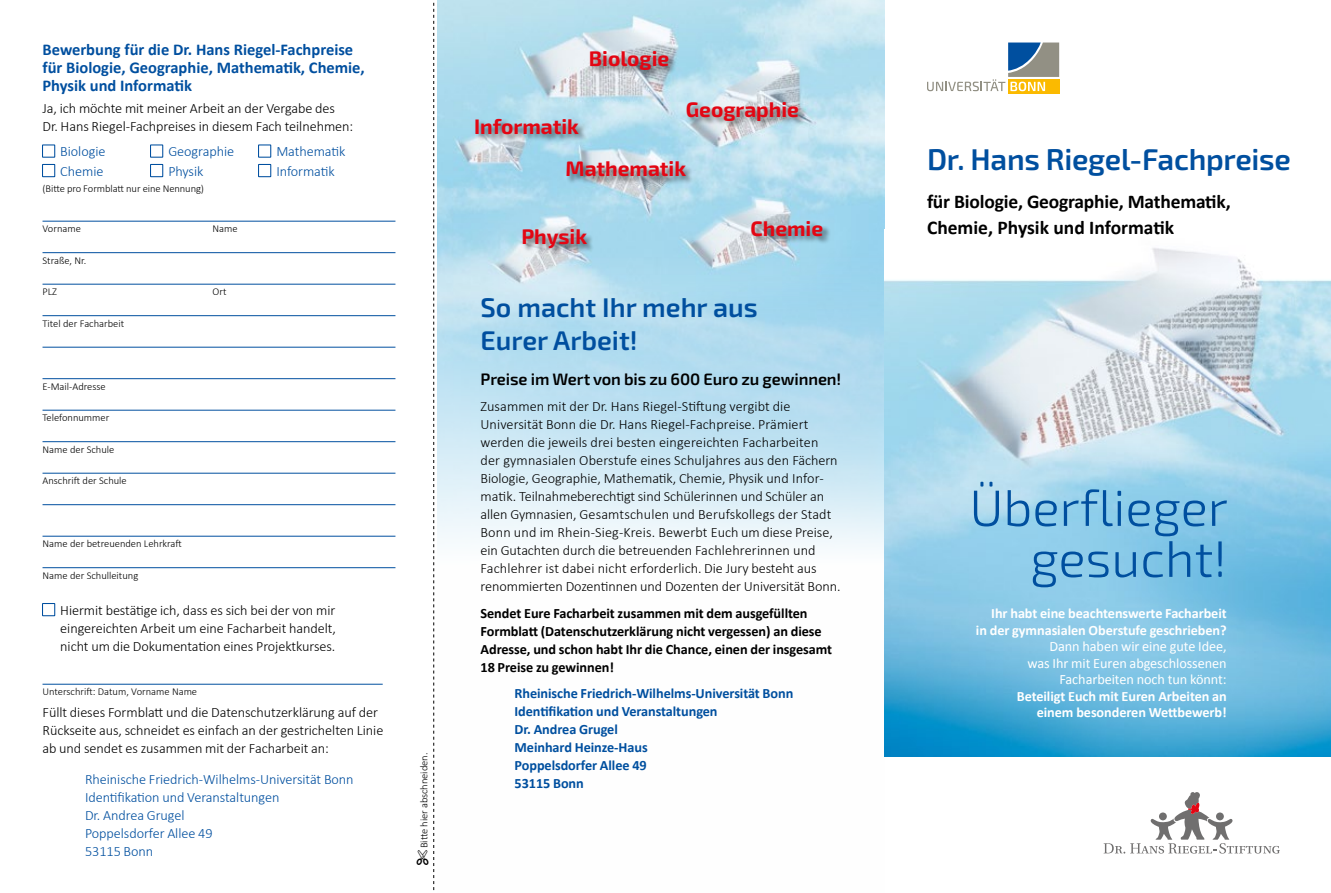
<style>
.page{position:relative;width:1331px;height:893px;background:#fff}
.page>*{position:absolute;margin:0;border:0;box-sizing:border-box;transform-origin:0 0}
.t1{font:300 51px/51px "Exo 2";color:#004f9f;text-align:right}
.t2{font:600 30px "Exo 2";letter-spacing:-.01em;color:#004f9f}
.t3{font:600 27px/33px "Exo 2";color:#004f9f}
.t4{font:700 21px "Exo 2";color:#e30613}
.t5{font:700 19.5px/25.5px "Calibri";letter-spacing:-.01em;color:#000}
.t6{font:700 16.5px/18px "Calibri";color:#004f9f}
.t7{font:600 16.5px "Exo 2";letter-spacing:-.005em;color:#000}
.t8{font:300 14.25px/18px "Calibri";letter-spacing:-.005em;color:#000}
.t9{font:300 14.25px/18px "Calibri";letter-spacing:-.005em;color:#004f9f}
.t10{font:700 14.25px/18px "Calibri";letter-spacing:-.005em;color:#000}
.t11{font:700 14.25px/18px "Calibri";letter-spacing:-.005em;color:#004f9f}
.t12{font:700 14.25px/16.5px "Calibri";letter-spacing:-.005em;color:#fff;text-align:right}
.t13{font:14.25px/16.5px "Calibri";letter-spacing:-.005em;color:#fff;text-align:right}
.t14{font:300 10.5px "Calibri";color:#000}
</style>
<div class="page">
<img style="left:438px;top:0;width:446px;height:549px">
<div style="left:590px;top:50px;width:87px;height:28px;background:#000;opacity:.5"></div>
<div style="left:686px;top:101px;width:121px;height:28px;background:#000;opacity:.5"></div>
<div style="left:566px;top:161px;width:128px;height:24px;background:#000;opacity:.5"></div>
<div style="left:751px;top:220px;width:80px;height:25px;background:#000;opacity:.5"></div>
<div style="left:523px;top:229px;width:72px;height:28px;background:#000;opacity:.5"></div>
<div style="left:476px;top:118px;width:111px;height:25px;background:#000;opacity:.5"></div>
<img style="left:884px;top:248px;width:447px;height:509px">
<svg style="left:1103px;top:792px;width:177px;height:62px"></svg>
<hr style="left:43px;top:221px;width:352px;height:1px;background:#004f9f">
<hr style="left:43px;top:252px;width:352px;height:1px;background:#004f9f">
<hr style="left:43px;top:284px;width:352px;height:1px;background:#004f9f">
<hr style="left:43px;top:315px;width:352px;height:1px;background:#004f9f">
<hr style="left:43px;top:347px;width:352px;height:1px;background:#004f9f">
<hr style="left:43px;top:378px;width:352px;height:1px;background:#004f9f">
<hr style="left:43px;top:410px;width:352px;height:1px;background:#004f9f">
<hr style="left:43px;top:441px;width:352px;height:1px;background:#004f9f">
<hr style="left:43px;top:473px;width:352px;height:1px;background:#004f9f">
<hr style="left:43px;top:504px;width:352px;height:1px;background:#004f9f">
<hr style="left:43px;top:536px;width:352px;height:1px;background:#004f9f">
<hr style="left:43px;top:567px;width:352px;height:1px;background:#004f9f">
<hr style="left:43px;top:684px;width:340px;height:1px;background:#004f9f">
<div style="left:42px;top:144px;width:13px;height:14px;border:1px solid #004f9f"></div>
<div style="left:150px;top:144px;width:13px;height:14px;border:1px solid #004f9f"></div>
<div style="left:258px;top:144px;width:13px;height:14px;border:1px solid #004f9f"></div>
<div style="left:42px;top:164px;width:13px;height:13px;border:1px solid #004f9f"></div>
<div style="left:150px;top:164px;width:13px;height:13px;border:1px solid #004f9f"></div>
<div style="left:258px;top:164px;width:13px;height:13px;border:1px solid #004f9f"></div>
<div style="left:42px;top:603px;width:13px;height:13px;border:1px solid #004f9f"></div>
<div style="left:1008px;top:79px;width:51px;height:15px;background:#fbba00"></div>
<svg style="left:927px;top:43px;width:132px;height:48px"></svg>
<svg style="left:433px;top:2px;width:1px;height:889px"></svg>
<p class="t6" style="left:43px;top:40px;width:324px">Bewerbung für die Dr. Hans Riegel-Fachpreise für Biologie, Geographie, Mathematik, Chemie,<br>Physik und Informatik</p>
<p class="t8" style="left:43px;top:99px;width:312px">Ja, ich möchte mit meiner Arbeit an der Vergabe des<br>Dr. Hans Riegel-Fachpreises in diesem Fach teilnehmen:</p>
<p class="t9" style="left:60px;top:142px;width:47px">Biologie</p>
<p class="t9" style="left:168px;top:142px;width:67px">Geographie</p>
<p class="t9" style="left:276px;top:142px;width:71px">Mathematik</p>
<p class="t9" style="left:60px;top:161px;width:45px">Chemie</p>
<p class="t9" style="left:168px;top:161px;width:37px">Physik</p>
<p class="t9" style="left:276px;top:161px;width:60px">Informatik</p>
<p class="t14" style="left:43px;top:182px;width:163px">(Bitte pro Formblatt nur eine Nennung)</p>
<p class="t14" style="left:43px;top:222px;width:40px">Vorname</p>
<p class="t14" style="left:213px;top:222px;width:27px">Name</p>
<p class="t14" style="left:43px;top:254px;width:45px">Straße, Nr.</p>
<p class="t14" style="left:43px;top:285px;width:16px">PLZ</p>
<p class="t14" style="left:213px;top:285px;width:15px">Ort</p>
<p class="t14" style="left:43px;top:317px;width:83px">Titel der Facharbeit</p>
<p class="t14" style="left:43px;top:380px;width:65px">E-Mail-Adresse</p>
<p class="t14" style="left:43px;top:411px;width:68px">Telefonnummer</p>
<p class="t14" style="left:43px;top:443px;width:73px">Name der Schule</p>
<p class="t14" style="left:43px;top:474px;width:86px">Anschrift der Schule</p>
<p class="t14" style="left:43px;top:537px;width:141px">Name der betreuenden Lehrkraft</p>
<p class="t14" style="left:43px;top:569px;width:97px">Name der Schulleitung</p>
<p class="t8" style="left:60px;top:600px;width:277px;text-align:justify">Hiermit bestätige ich, dass es sich bei der von mir eingereichten Arbeit um eine Facharbeit handelt, nicht um die Dokumentation eines Projektkurses.</p>
<p class="t14" style="left:43px;top:685px;width:156px">Unterschrift: Datum, Vorname Name</p>
<p class="t8" style="left:43px;top:703px;width:342px">Füllt dieses Formblatt und die Datenschutzerklärung auf der<br>Rückseite aus, schneidet es einfach an der gestrichelten Linie ab und sendet es zusammen mit der Facharbeit an:</p>
<p class="t9" style="left:85px;top:770px;width:270px">Rheinische Friedrich-Wilhelms-Universität Bonn<br>Identifikation und Veranstaltungen<br>Dr. Andrea Grugel<br>Poppelsdorfer Allee 49<br>53115 Bonn</p>
<p class="t14" style="left:417px;top:848px;width:97px;rotate:-90deg">Bitte hier abschneiden.</p>
<h3 class="t4" style="left:589px;top:46px;width:82px">Biologie</h3>
<h3 class="t4" style="left:474px;top:114px;width:106px">Informatik</h3>
<h3 class="t4" style="left:686px;top:97px;width:115px">Geographie</h3>
<h3 class="t4" style="left:566px;top:156px;width:122px">Mathematik</h3>
<h3 class="t4" style="left:521px;top:224px;width:67px">Physik</h3>
<h3 class="t4" style="left:750px;top:216px;width:74px">Chemie</h3>
<h3 class="t3" style="left:480px;top:291px;width:279px">So macht Ihr mehr aus<br>Eurer Arbeit!</h3>
<p class="t7" style="left:480px;top:369px;width:362px">Preise im Wert von bis zu 600 Euro zu gewinnen!</p>
<p class="t8" style="left:480px;top:397px;width:362px">Zusammen mit der Dr. Hans Riegel-Stiftung vergibt die Universität Bonn die Dr. Hans Riegel-Fachpreise. Prämiert werden die jeweils drei besten eingereichten Facharbeiten der gymnasialen Oberstufe eines Schuljahres aus den Fächern Biologie, Geographie, Mathematik, Chemie, Physik und Infor&shy;matik. Teilnahmeberechtigt sind Schülerinnen und Schüler an allen Gymnasien, Gesamtschulen und Berufskollegs der Stadt Bonn und im Rhein-Sieg-Kreis. Bewerbt Euch um diese Preise, ein Gutachten durch die betreuenden Fachlehrerinnen und Fachlehrer ist dabei nicht erforderlich. Die Jury besteht aus renommierten Dozentinnen und Dozenten der Universität Bonn.</p>
<p class="t10" style="left:480px;top:603px;width:353px">Sendet Eure Facharbeit zusammen mit dem ausgefüllten Formblatt (Datenschutzerklärung nicht vergessen) an diese Adresse, und schon habt Ihr die Chance, einen der insgesamt 18 Preise zu gewinnen!</p>
<p class="t11" style="left:514px;top:684px;width:280px">Rheinische Friedrich-Wilhelms-Universität Bonn<br>Identifikation und Veranstaltungen<br>Dr. Andrea Grugel<br>Meinhard Heinze-Haus<br>Poppelsdorfer Allee 49<br>53115 Bonn</p>
<h2 class="t2" style="left:927px;top:141px;width:365px">Dr. Hans Riegel-Fachpreise</h2>
<h3 class="t5" style="left:927px;top:188px;width:305px">für Biologie, Geographie, Mathematik,<br>Chemie, Physik und Informatik</h3>
<h1 class="t1" style="left:969px;top:484px;width:260px">Überflieger gesucht!</h1>
<p class="t12" style="left:976px;top:605px;width:252px">Ihr habt eine beachtenswerte Facharbeit<br>in der gymnasialen Oberstufe geschrieben?</p>
<p class="t13" style="left:1028px;top:638px;width:201px">Dann haben wir eine gute Idee, was Ihr mit Euren abgeschlossenen<br>Facharbeiten noch tun könnt:</p>
<p class="t12" style="left:1017px;top:687px;width:211px">Beteiligt Euch mit Euren Arbeiten an einem besonderen Wettbewerb!</p>
</div>
